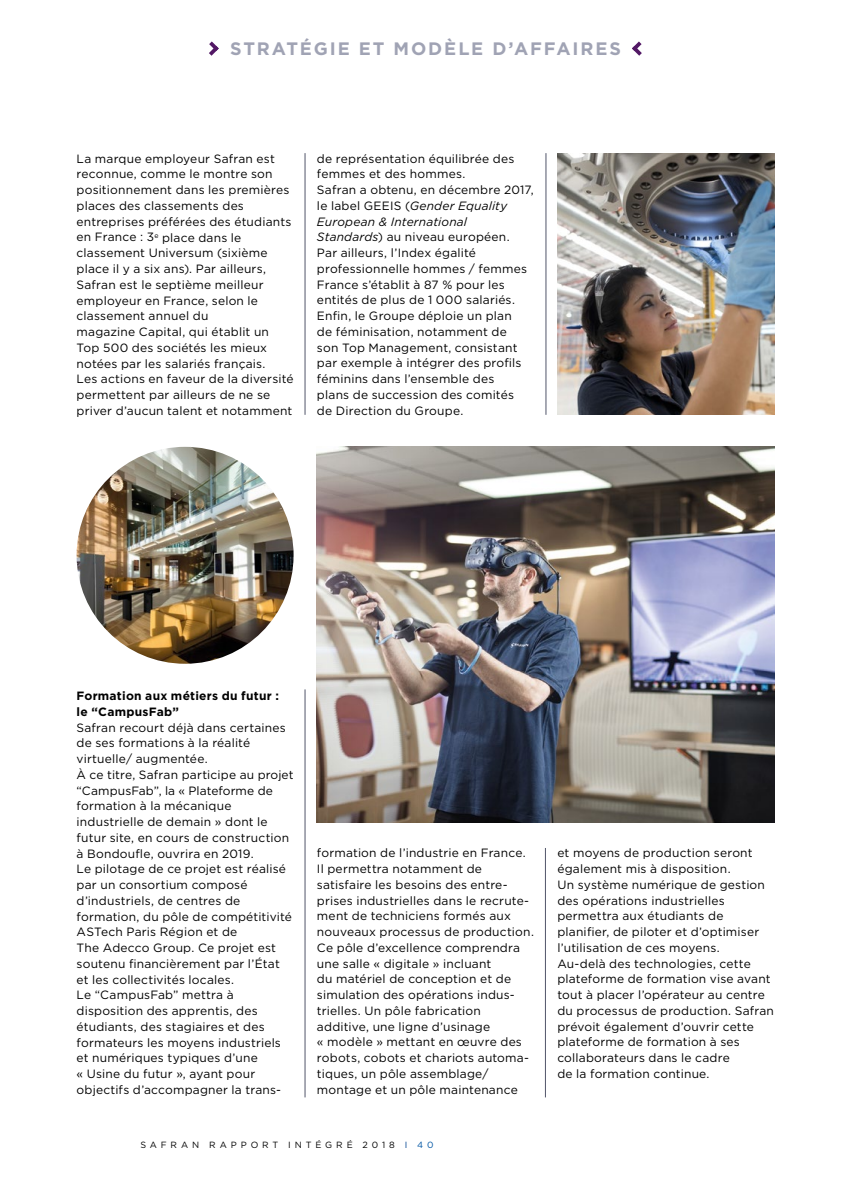
<style>
.page{position:relative;width:851px;height:1191px;background:#fff}
.page>*{position:absolute;margin:0;border:0;box-sizing:border-box;transform-origin:0 0}
.t1{font:700 18px "Gotham";letter-spacing:.105em;color:#a0a3b4}
.t2{font:12px/15.8px "Gotham";letter-spacing:.015em;color:#000}
.t3{font:700 12px/15.8px "Gotham";letter-spacing:.02em;color:#000}
.t4{font:9px "Gotham";letter-spacing:.43em;color:#000}
.s1{font-style:italic}
.s2{color:#014491}
.s3{color:#0056a4}
</style>
<div class="page">
<hr style="left:305px;top:153px;width:1px;height:262px;background:#51556a">
<hr style="left:545px;top:153px;width:1px;height:262px;background:#51556a">
<img style="left:557px;top:153px;width:217px;height:262px">
<img style="left:77px;top:447px;width:216px;height:217px;border-radius:108px">
<hr style="left:305px;top:689px;width:1px;height:408px;background:#51556a">
<hr style="left:545px;top:848px;width:1px;height:249px;background:#51556a">
<img style="left:317px;top:447px;width:457px;height:375px">
<svg style="left:209px;top:41px;width:10px;height:15px"></svg>
<svg style="left:632px;top:41px;width:10px;height:15px"></svg>
<h1 class="t1" style="left:230px;top:38px;width:392px">STRATÉGIE ET MODÈLE D’AFFAIRES</h1>
<p class="t2" style="left:77px;top:150px;width:218px">La marque employeur Safran est reconnue, comme le montre son positionnement dans les premières places des classements des entreprises préférées des étudiants en France : 3<sup>e</sup> place dans le classement Universum (sixième place il y a six ans). Par ailleurs,<br>Safran est le septième meilleur employeur en France, selon le classement annuel du<br>magazine Capital, qui établit un<br>Top 500 des sociétés les mieux notées par les salariés français.<br>Les actions en faveur de la diversité permettent par ailleurs de ne se priver d’aucun talent et notamment</p>
<p class="t2" style="left:317px;top:150px;width:218px">de représentation équilibrée des femmes et des hommes.<br>Safran a obtenu, en décembre 2017, le label GEEIS (<span class="s1">Gender Equality<br>European &amp; International<br>Standards</span>) au niveau européen.<br>Par ailleurs, l’Index égalité professionnelle hommes / femmes<br>France s’établit à 87 % pour les entités de plus de 1 000 salariés.<br>Enfin, le Groupe déploie un plan<br>de féminisation, notamment de<br>son Top Management, consistant par exemple à intégrer des profils féminins dans l’ensemble des<br>plans de succession des comités<br>de Direction du Groupe.</p>
<p class="t3" style="left:77px;top:687px;width:204px">Formation aux métiers du futur : le “CampusFab”</p>
<p class="t2" style="left:77px;top:719px;width:218px">Safran recourt déjà dans certaines de ses formations à la réalité virtuelle/ augmentée.<br>À ce titre, Safran participe au projet “CampusFab”, la « Plateforme de formation à la mécanique industrielle de demain » dont le futur site, en cours de construction à Bondoufle, ouvrira en 2019.<br>Le pilotage de ce projet est réalisé par un consortium composé d’industriels, de centres de formation, du pôle de compétitivité<br>ASTech Paris Région et de<br>The Adecco Group. Ce projet est soutenu financièrement par l’État et les collectivités locales.<br>Le “CampusFab” mettra à disposition des apprentis, des étudiants, des stagiaires et des formateurs les moyens industriels et numériques typiques d’une<br>« Usine du futur », ayant pour objectifs d’accompagner la trans-</p>
<p class="t2" style="left:317px;top:845px;width:218px">formation de l’industrie en France.<br>Il permettra notamment de satisfaire les besoins des entre&shy;prises industrielles dans le recrute&shy;ment de techniciens formés aux nouveaux processus de production.<br>Ce pôle d’excellence comprendra une salle « digitale » incluant<br>du matériel de conception et de simulation des opérations indus&shy;trielles. Un pôle fabrication additive, une ligne d’usinage<br>« modèle » mettant en œuvre des robots, cobots et chariots automa&shy;tiques, un pôle assemblage/ montage et un pôle maintenance</p>
<p class="t2" style="left:557px;top:845px;width:218px">et moyens de production seront également mis à disposition.<br>Un système numérique de gestion des opérations industrielles permettra aux étudiants de planifier, de piloter et d’optimiser l’utilisation de ces moyens.<br>Au-delà des technologies, cette plateforme de formation vise avant tout à placer l’opérateur au centre du processus de production. Safran prévoit également d’ouvrir cette plateforme de formation à ses collaborateurs dans le cadre<br>de la formation continue.</p>
<p class="t4" style="left:140px;top:1138px;width:295px">SAFRAN RAPPORT INTÉGRÉ 2018 <span class="s2">I</span> <span class="s3">40</span></p>
</div>
